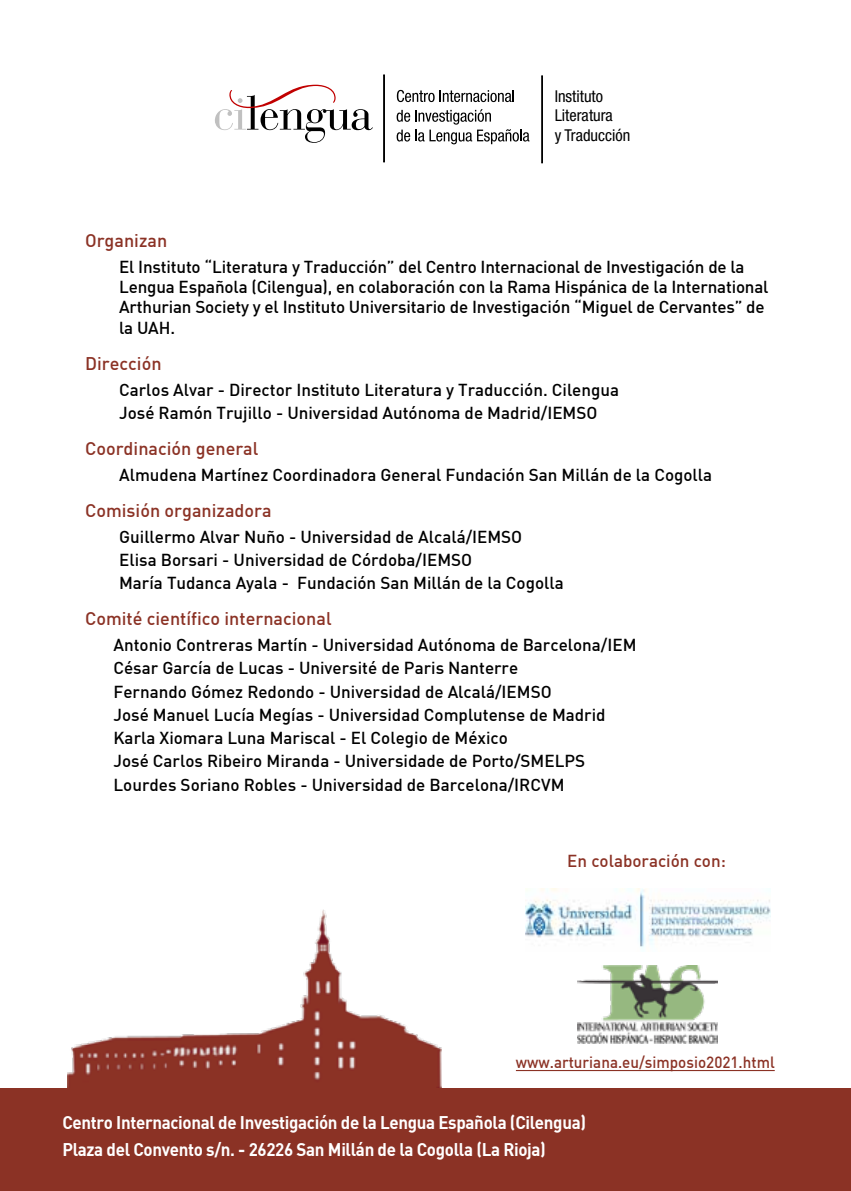
<style>
.page{position:relative;width:851px;height:1191px;background:#fff}
.page>*{position:absolute;margin:0;border:0;box-sizing:border-box;transform-origin:0 0}
.t1{font:18px/27.2px "DIN Bold";letter-spacing:-.02em;color:#fff;scale:.94 1}
.t2{font:18px "DIN Medium";color:#8b3225}
.t3{font:17px/23.2px "DIN Medium";color:#000}
.t4{font:17px "DIN Medium";color:#8b3225}
.t5{font:italic condensed 16.4px/19.6px "Helvetica Neue 57";color:#000}
.t6{font:16px "DIN Medium";color:#8b3225;scale:.95 1}
</style>
<div class="page">
<img style="left:67px;top:909px;width:375px;height:179px">
<img style="left:525px;top:888px;width:245px;height:61px">
<div style="left:0;top:1088px;width:850px;height:103px;background:#8b3225"></div>
<img style="left:578px;top:965px;width:139px;height:78px">
<div style="left:383px;top:75px;width:1px;height:87px;border:1px solid #000"></div>
<div style="left:541px;top:76px;width:1px;height:87px;border:1px solid #000"></div>
<svg style="left:396px;top:109px;width:133px;height:35px"></svg>
<svg style="left:397px;top:90px;width:117px;height:12px"></svg>
<svg style="left:215px;top:85px;width:158px;height:58px"></svg>
<hr style="left:516px;top:1070px;width:258px;height:1px;background:#8b3225">
<p class="t5" style="left:554px;top:86px;width:77px">Instituto<br>Literatura<br>y Traducción</p>
<p class="t2" style="left:85px;top:228px;width:84px">Organizan</p>
<p class="t3" style="left:119px;top:256px;width:651px;line-height:20.4px">El Instituto “Literatura y Traducción” del Centro Internacional de Investigación de la Lengua Española (Cilengua), en colaboración con la Rama Hispánica de la International Arthurian Society y el Instituto Universitario de Investigación “Miguel de Cervantes” de la UAH.</p>
<p class="t2" style="left:85px;top:352px;width:78px">Dirección</p>
<p class="t3" style="left:119px;top:377px;width:501px">Carlos Alvar - Director Instituto Literatura y Traducción. Cilengua<br>José Ramón Trujillo - Universidad Autónoma de Madrid/IEMSO</p>
<p class="t2" style="left:85px;top:437px;width:175px">Coordinación general</p>
<p class="t3" style="left:119px;top:462px;width:594px">Almudena Martínez Coordinadora General Fundación San Millán de la Cogolla</p>
<p class="t2" style="left:85px;top:498px;width:188px">Comisión organizadora</p>
<p class="t3" style="left:119px;top:524px;width:446px">Guillermo Alvar Nuño - Universidad de Alcalá/IEMSO<br>Elisa Borsari - Universidad de Córdoba/IEMSO<br>María Tudanca Ayala - Fundación San Millán de la Cogolla</p>
<p class="t2" style="left:85px;top:607px;width:248px">Comité científico internacional</p>
<p class="t3" style="left:113px;top:633px;width:524px">Antonio Contreras Martín - Universidad Autónoma de Barcelona/IEM César García de Lucas - Université de Paris Nanterre<br>Fernando Gómez Redondo - Universidad de Alcalá/IEMSO<br>José Manuel Lucía Megías - Universidad Complutense de Madrid Karla Xiomara Luna Mariscal - El Colegio de México<br>José Carlos Ribeiro Miranda - Universidade de Porto/SMELPS Lourdes Soriano Robles - Universidad de Barcelona/IRCVM</p>
<p class="t4" style="left:567px;top:849px;width:160px">En colaboración con:</p>
<p class="t6" style="left:516px;top:1052px;width:274px">www.arturiana.eu/simposio2021.html</p>
<p class="t1" style="left:62px;top:1108px;width:558px">Centro Internacional de Investigación de la Lengua Española (Cilengua)<br>Plaza del Convento s/n. - 26226 San Millán de la Cogolla (La Rioja)</p>
</div>
